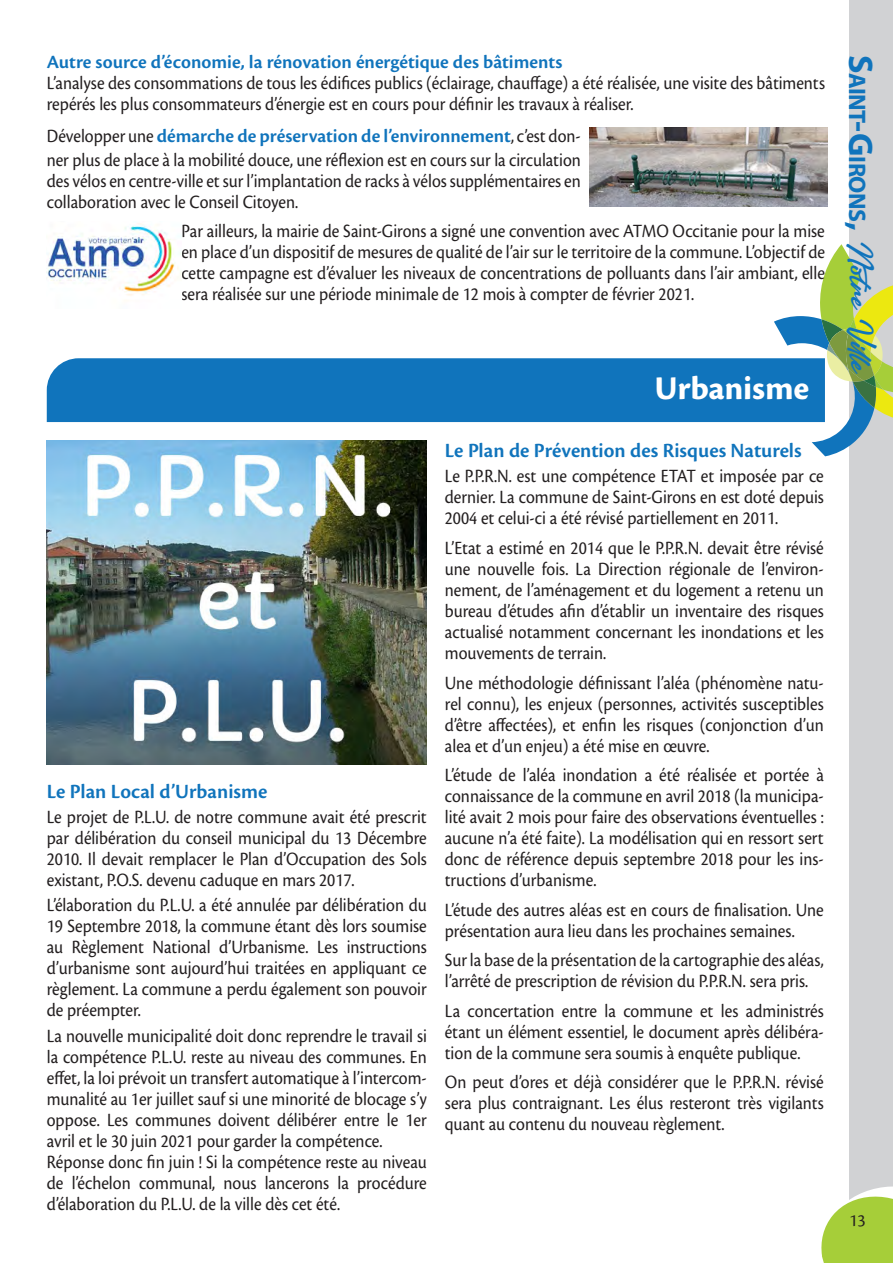
<style>
.page{position:relative;width:893px;height:1263px;background:#fff}
.page>*{position:absolute;margin:0;border:0;box-sizing:border-box;transform-origin:0 0}
.t1{font:34.5px "Cronos Pro Bold Capt";letter-spacing:-.005em;color:#fff}
.t2{font:26.85px "Amertha PERSONALUSEONLY";color:#1074bc;scale:1.1 1}
.t3{font:600 21px "Cronos Pro";color:#1074bc}
.t4{font:19.5px/21px "Cronos Pro";color:#231f20;text-align:justify;scale:.9 1}
.t5{font:600 19.5px "Cronos Pro";color:#1074bc}
.t6{font:18px "Cronos Pro Disp";color:#231f20}
.s1{font-weight:600;color:#1074bc}
.s2{font-family:"Myriad Pro";font-weight:700;font-size:34.35px}
.s3{font-family:"Myriad Pro";font-weight:700;font-size:24px}
</style>
<div class="page">
<div style="left:849px;top:0;width:44px;height:1263px;background:#d1d2d4"></div>
<svg style="left:821px;top:1186px;width:72px;height:77px"></svg>
<svg style="left:774px;top:244px;width:119px;height:212px"></svg>
<img style="left:589px;top:127px;width:238px;height:80px">
<img style="left:47px;top:223px;width:134px;height:73px">
<div style="left:47px;top:358px;width:778px;height:64px;background:#1074bc"></div>
<img style="left:47px;top:441px;width:380px;height:323px">
<p class="t5" style="left:47px;top:51px;width:517px">Autre source d’économie, la rénovation énergétique des bâtiments</p>
<p class="t4" style="left:47px;top:73px;width:866px">L’analyse des consommations de tous les édifices publics (éclairage, chauffage) a été réalisée, une visite des bâtiments repérés les plus consommateurs d’énergie est en cours pour définir les travaux à réaliser.</p>
<p class="t4" style="left:47px;top:125px;width:595px;line-height:23.4px">Développer une <span class="s1">démarche de préservation de l’environnement</span>, c’est don&shy;ner plus de place à la mobilité douce, une réflexion est en cours sur la circulation</p>
<p class="t4" style="left:47px;top:170px;width:595px">des vélos en centre-ville et sur l’implantation de racks à vélos supplémentaires en collaboration avec le Conseil Citoyen.</p>
<p class="t4" style="left:181px;top:221px;width:717px">Par ailleurs, la mairie de Saint-Girons a signé une convention avec ATMO Occitanie pour la mise en place d’un dispositif de mesures de qualité de l’air sur le territoire de la commune. L’objectif de cette campagne est d’évaluer les niveaux de concentrations de polluants dans l’air ambiant, elle sera réalisée sur une période minimale de 12 mois à compter de février 2021.</p>
<p class="t3" style="left:47px;top:779px;width:222px">Le Plan Local d’Urbanisme</p>
<p class="t4" style="left:47px;top:806px;width:424px">Le projet de P.L.U. de notre commune avait été prescrit par délibération du conseil municipal du 13 Décembre 2010. Il devait remplacer le Plan d’Occupation des Sols existant, P.O.S. devenu caduque en mars 2017.</p>
<p class="t4" style="left:47px;top:895px;width:424px">L’élaboration du P.L.U. a été annulée par délibération du 19 Septembre 2018, la commune étant dès lors soumise au Règlement National d’Urbanisme. Les instructions d’urbanisme sont aujourd’hui traitées en appliquant ce règlement. La commune a perdu également son pouvoir de préempter.</p>
<p class="t4" style="left:47px;top:1025px;width:424px;text-align:left">La nouvelle municipalité doit donc reprendre le travail si la compétence P.L.U. reste au niveau des communes. En effet, la loi prévoit un transfert automatique à l’intercom&shy;munalité au 1er juillet sauf si une minorité de blocage s’y oppose. Les communes doivent délibérer entre le 1er avril et le 30 juin 2021 pour garder la compétence.<br>Réponse donc fin juin ! Si la compétence reste au niveau de l’échelon communal, nous lancerons la procédure d’élaboration du P.L.U. de la ville dès cet été.</p>
<h1 class="t1" style="left:654px;top:368px;width:156px">Urbanisme</h1>
<p class="t3" style="left:445px;top:439px;width:358px">Le Plan de Prévention des Risques Naturels</p>
<p class="t4" style="left:445px;top:466px;width:423px">Le P.P.R.N. est une compétence ETAT et imposée par ce dernier. La commune de Saint-Girons en est doté depuis 2004 et celui-ci a été révisé partiellement en 2011.</p>
<p class="t4" style="left:445px;top:537px;width:423px">L’Etat a estimé en 2014 que le P.P.R.N. devait être révisé une nouvelle fois. La Direction régionale de l’environ&shy;nement, de l’aménagement et du logement a retenu un bureau d’études afin d’établir un inventaire des risques actualisé notamment concernant les inondations et les mouvements de terrain.</p>
<p class="t4" style="left:445px;top:672px;width:423px">Une méthodologie définissant l’aléa (phénomène natu&shy;rel connu), les enjeux (personnes, activités susceptibles d’être affectées), et enfin les risques (conjonction d’un alea et d’un enjeu) a été mise en œuvre.</p>
<p class="t4" style="left:445px;top:764px;width:423px">L’étude de l’aléa inondation a été réalisée et portée à connaissance de la commune en avril 2018 (la municipa&shy;lité avait 2 mois pour faire des observations éventuelles : aucune n’a été faite). La modélisation qui en ressort sert donc de référence depuis septembre 2018 pour les ins&shy;tructions d’urbanisme.</p>
<p class="t4" style="left:445px;top:899px;width:423px">L’étude des autres aléas est en cours de finalisation. Une présentation aura lieu dans les prochaines semaines.</p>
<p class="t4" style="left:445px;top:949px;width:423px">Sur la base de la présentation de la cartographie des aléas, l’arrêté de prescription de révision du P.P.R.N. sera pris.</p>
<p class="t4" style="left:445px;top:1000px;width:423px">La concertation entre la commune et les administrés étant un élément essentiel, le document après délibéra&shy;tion de la commune sera soumis à enquête publique.</p>
<p class="t4" style="left:445px;top:1071px;width:423px">On peut d’ores et déjà considérer que le P.P.R.N. révisé sera plus contraignant. Les élus resteront très vigilants quant au contenu du nouveau règlement.</p>
<h2 class="t2" style="left:883px;top:55px;width:292px;rotate:90deg"><span class="s2">S</span><span class="s3">aint</span><span class="s2">-G</span><span class="s3">irons</span><span class="s2">,</span> Notre Ville</h2>
<p class="t6" style="left:849px;top:1209px;width:18px">13</p>
</div>
